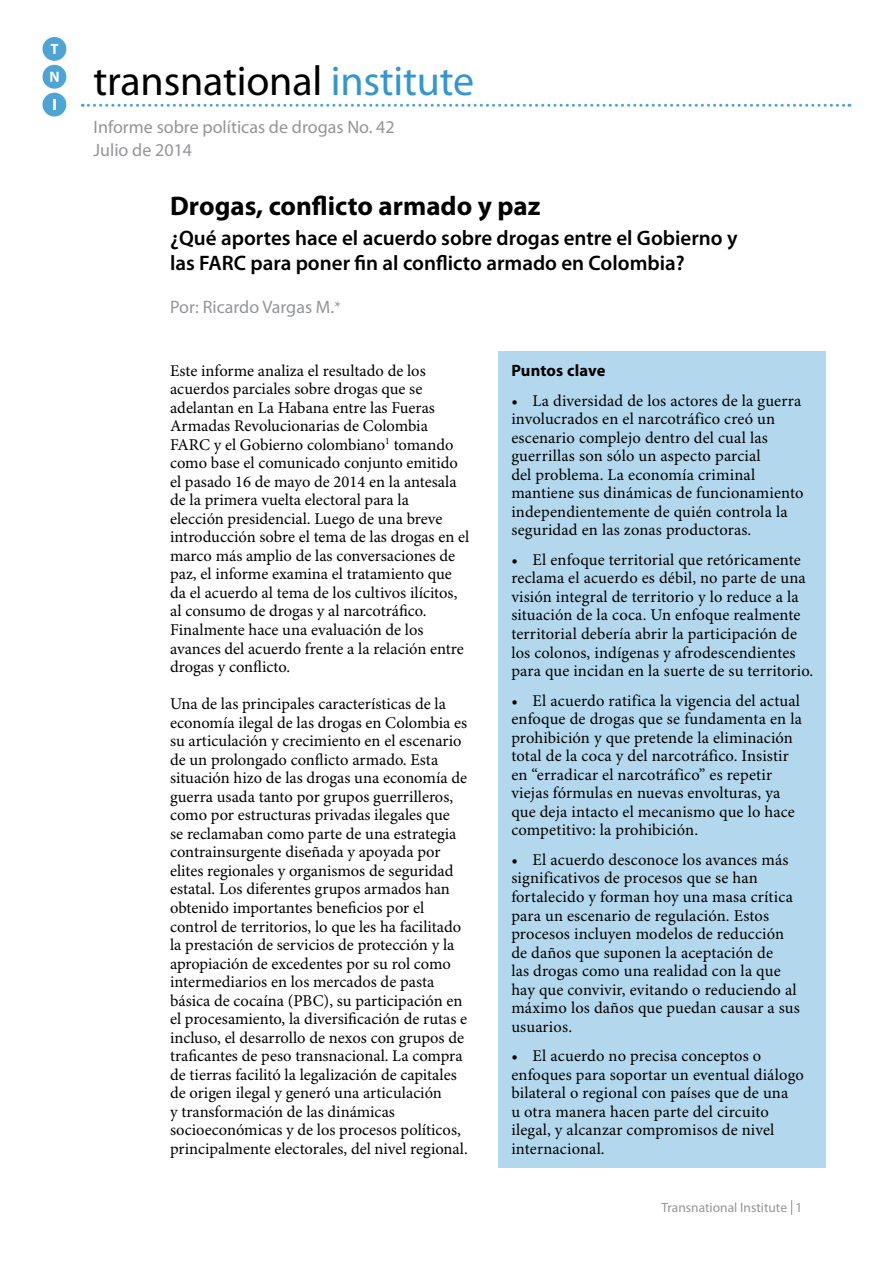
<style>
.page{position:relative;width:893px;height:1263px;background:#fff}
.page>*{position:absolute;margin:0;border:0;box-sizing:border-box;transform-origin:0 0}
.t1{font:42px "Myriad Pro";letter-spacing:-.005em;color:#000}
.t2{font:700 27px "Myriad Pro";color:#000}
.t3{font:600 21px/25.5px "Myriad Pro";color:#000}
.t4{font:18px/22.5px "Myriad Pro";color:#939598}
.t5{font:16.5px/18.6px "Minion Pro";color:#000}
.t6{font:700 16.5px "Myriad Pro";letter-spacing:.005em;color:#000}
.t7{font:13.5px "Myriad Pro";color:#939598}
.s1{color:#3397cf}
.s2{font-family:"Minion Pro"}
</style>
<div class="page">
<div style="left:43px;top:37px;width:23px;height:24px;background:#4da4d5;border-radius:50%"></div>
<svg style="left:51px;top:44px;width:7px;height:10px"></svg>
<div style="left:43px;top:65px;width:23px;height:24px;background:#4da4d5;border-radius:50%"></div>
<svg style="left:50px;top:72px;width:9px;height:10px"></svg>
<div style="left:43px;top:93px;width:23px;height:24px;background:#4da4d5;border-radius:50%"></div>
<svg style="left:53px;top:100px;width:3px;height:10px"></svg>
<svg style="left:82px;top:104px;width:768px;height:3px"></svg>
<svg style="left:791px;top:1200px;width:1px;height:15px"></svg>
<div style="left:499px;top:351px;width:327px;height:816px;background:#b3d8ed"></div>
<h1 class="t1" style="left:94px;top:55px;width:382px">transnational <span class="s1">institute</span></h1>
<p class="t4" style="left:94px;top:116px;width:303px">Informe sobre políticas de drogas No. 42<br>Julio de 2014</p>
<h2 class="t2" style="left:170px;top:188px;width:372px">Drogas, conflicto armado y paz</h2>
<p class="t3" style="left:170px;top:224px;width:569px">¿Qué aportes hace el acuerdo sobre drogas entre el Gobierno y las FARC para poner fin al conflicto armado en Colombia?</p>
<p class="t4" style="left:170px;top:296px;width:173px">Por: Ricardo Vargas M.<span class="s2">*</span></p>
<p class="t5" style="left:170px;top:362px;width:301px">Este informe analiza el resultado de los acuerdos parciales sobre drogas que se adelantan en La Habana entre las Fueras Armadas Revolucionarias de Colombia FARC y el Gobierno colombiano<sup>1</sup> tomando como base el comunicado conjunto emitido el pasado 16 de mayo de 2014 en la antesala de la primera vuelta electoral para la<br>elección presidencial. Luego de una breve introducción sobre el tema de las drogas en el marco más amplio de las conversaciones de paz, el informe examina el tratamiento que da el acuerdo al tema de los cultivos ilícitos, al consumo de drogas y al narcotráfico.<br>Finalmente hace una evaluación de los avances del acuerdo frente a la relación entre drogas y conflicto.</p>
<p class="t5" style="left:170px;top:695px;width:299px">Una de las principales características de la economía ilegal de las drogas en Colombia es su articulación y crecimiento en el escenario de un prolongado conflicto armado. Esta situación hizo de las drogas una economía de guerra usada tanto por grupos guerrilleros, como por estructuras privadas ilegales que<br>se reclamaban como parte de una estrategia contrainsurgente diseñada y apoyada por elites regionales y organismos de seguridad estatal. Los diferentes grupos armados han obtenido importantes beneficios por el control de territorios, lo que les ha facilitado la prestación de servicios de protección y la apropiación de excedentes por su rol como intermediarios en los mercados de pasta básica de cocaína (PBC), su participación en el procesamiento, la diversificación de rutas e incluso, el desarrollo de nexos con grupos de traficantes de peso transnacional. La compra de tierras facilitó la legalización de capitales de origen ilegal y generó una articulación<br>y transformación de las dinámicas socioeconómicas y de los procesos políticos, principalmente electorales, del nivel regional.</p>
<p class="t6" style="left:511px;top:360px;width:96px">Puntos clave</p>
<p class="t5" style="left:511px;top:392px;width:294px">• La diversidad de los actores de la guerra involucrados en el narcotráfico creó un escenario complejo dentro del cual las guerrillas son sólo un aspecto parcial<br>del problema. La economía criminal mantiene sus dinámicas de funcionamiento independientemente de quién controla la seguridad en las zonas productoras.</p>
<p class="t5" style="left:511px;top:551px;width:303px">• El enfoque territorial que retóricamente reclama el acuerdo es débil, no parte de una visión integral de territorio y lo reduce a la situación de la coca. Un enfoque realmente territorial debería abrir la participación de los colonos, indígenas y afrodescendientes para que incidan en la suerte de su territorio.</p>
<p class="t5" style="left:511px;top:692px;width:292px">• El acuerdo ratifica la vigencia del actual enfoque de drogas que se fundamenta en la prohibición y que pretende la eliminación total de la coca y del narcotráfico. Insistir en “erradicar el narcotráfico” es repetir viejas fórmulas en nuevas envolturas, ya que deja intacto el mecanismo que lo hace competitivo: la prohibición.</p>
<p class="t5" style="left:511px;top:851px;width:290px">• El acuerdo desconoce los avances más significativos de procesos que se han fortalecido y forman hoy una masa crítica para un escenario de regulación. Estos procesos incluyen modelos de reducción de daños que suponen la aceptación de<br>las drogas como una realidad con la que hay que convivir, evitando o reduciendo al máximo los daños que puedan causar a sus usuarios.</p>
<p class="t5" style="left:511px;top:1047px;width:294px">• El acuerdo no precisa conceptos o enfoques para soportar un eventual diálogo bilateral o regional con países que de una<br>u otra manera hacen parte del circuito ilegal, y alcanzar compromisos de nivel internacional.</p>
<p class="t7" style="left:661px;top:1199px;width:142px">Transnational Institute 1</p>
</div>
